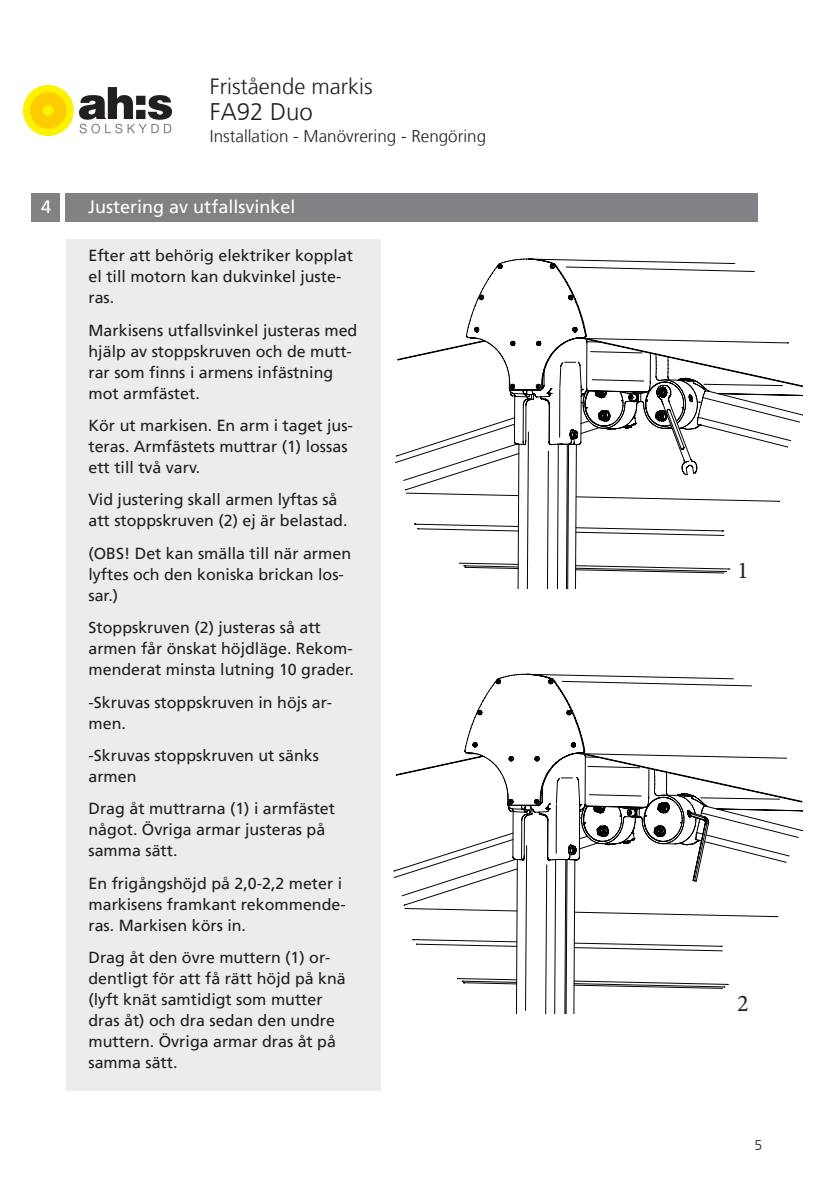
<style>
.page{position:relative;width:840px;height:1191px;background:#fff}
.page>*{position:absolute;margin:0;border:0;box-sizing:border-box;transform-origin:0 0}
.t1{font:300 24px "Frutiger LT";color:#231f20}
.t2{font:24px "Minion Pro";color:#231f20}
.t3{font:300 22px "Frutiger LT";color:#231f20}
.t4{font:18px "Frutiger LT";color:#fff}
.t5{font:300 17px "Frutiger LT";color:#231f20}
.t6{font:16px/21px "Frutiger LT";color:#231f20}
.t7{font:300 14px "Frutiger LT";color:#231f20}
</style>
<div class="page">
<div style="left:31px;top:193px;width:29px;height:28px;background:#808285"></div>
<div style="left:65px;top:193px;width:692px;height:28px;background:#808285"></div>
<div style="left:66px;top:239px;width:314px;height:851px;background:#ececee"></div>
<svg style="left:497px;top:259px;width:304px;height:189px"></svg>
<svg style="left:405px;top:266px;width:377px;height:322px"></svg>
<svg style="left:393px;top:759px;width:125px;height:230px"></svg>
<svg style="left:464px;top:673px;width:337px;height:190px"></svg>
<svg style="left:404px;top:799px;width:120px;height:148px"></svg>
<svg style="left:524px;top:681px;width:255px;height:333px"></svg>
<img style="left:24px;top:86px;width:147px;height:49px">
<h2 class="t3" style="left:210px;top:74px;width:164px">Fristående markis</h2>
<h1 class="t1" style="left:210px;top:98px;width:104px">FA92 Duo</h1>
<p class="t5" style="left:210px;top:126px;width:277px">Installation - Manövrering - Rengöring</p>
<p class="t4" style="left:41px;top:196px;width:12px">4</p>
<p class="t4" style="left:88px;top:196px;width:209px">Justering av utfallsvinkel</p>
<p class="t6" style="left:88px;top:245px;width:266px">Efter att behörig elektriker kopplat el till motorn kan dukvinkel juste&shy;ras.</p>
<p class="t6" style="left:88px;top:320px;width:270px">Markisens utfallsvinkel justeras med hjälp av stoppskruven och de mutt&shy;rar som finns i armens infästning mot armfästet.</p>
<p class="t6" style="left:88px;top:415px;width:266px">Kör ut markisen. En arm i taget jus&shy;teras. Armfästets muttrar (1) lossas ett till två varv.</p>
<p class="t6" style="left:88px;top:489px;width:260px">Vid justering skall armen lyftas så att stoppskruven (2) ej är belastad.</p>
<p class="t6" style="left:88px;top:543px;width:264px">(OBS! Det kan smälla till när armen lyftes och den koniska brickan los&shy;sar.)</p>
<p class="t6" style="left:88px;top:617px;width:267px">Stoppskruven (2) justeras så att armen får önskat höjdläge. Rekom&shy;menderat minsta lutning 10 grader.</p>
<p class="t6" style="left:88px;top:691px;width:245px">-Skruvas stoppskruven in höjs ar&shy;men.</p>
<p class="t6" style="left:88px;top:745px;width:232px">-Skruvas stoppskruven ut sänks armen</p>
<p class="t6" style="left:88px;top:798px;width:248px">Drag åt muttrarna (1) i armfästet något. Övriga armar justeras på samma sätt.</p>
<p class="t6" style="left:88px;top:872px;width:258px">En frigångshöjd på 2,0-2,2 meter i markisens framkant rekommende&shy;ras. Markisen körs in.</p>
<p class="t6" style="left:88px;top:947px;width:258px">Drag åt den övre muttern (1) or&shy;dentligt för att få rätt höjd på knä (lyft knät samtidigt som mutter dras åt) och dra sedan den undre muttern. Övriga armar dras åt på samma sätt.</p>
<h1 class="t2" style="left:736px;top:554px;width:13px">1</h1>
<h1 class="t2" style="left:736px;top:987px;width:13px">2</h1>
<p class="t7" style="left:754px;top:1137px;width:9px">5</p>
</div>
